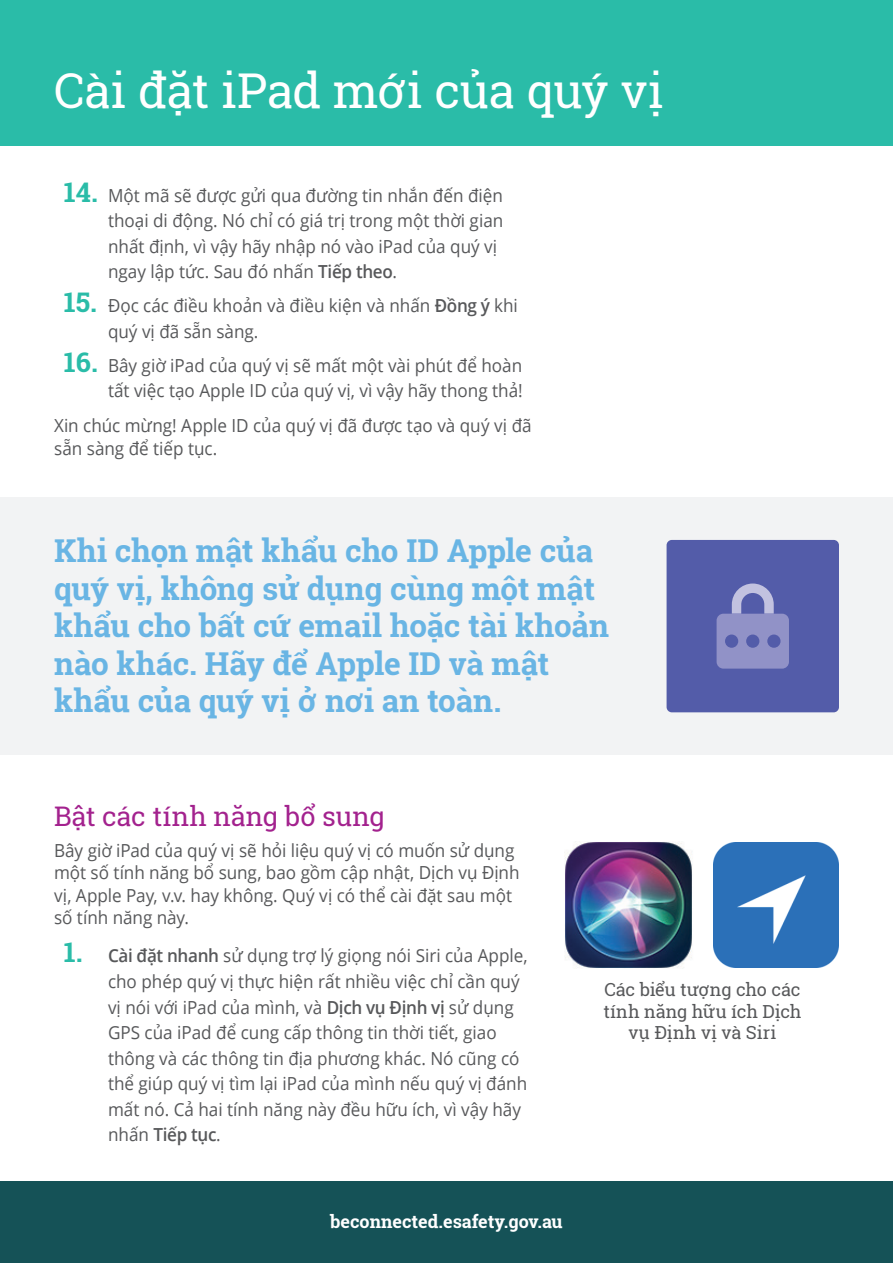
<style>
.page{position:relative;width:893px;height:1263px;background:#fff}
.page>*{position:absolute;margin:0;border:0;box-sizing:border-box;transform-origin:0 0}
.t1{font:48px "Roboto Slab";letter-spacing:-.015em;color:#fff}
.t2{font:700 31.5px/37.5px "Roboto Slab";letter-spacing:-.01em;color:#69b5e4}
.t3{font:27px "Roboto Slab";letter-spacing:-.005em;color:#a3228e}
.t4{font:18px/25.5px "Open Sans";color:#57585a;scale:.95 1}
.t5{font:18px/21.6px "Roboto Slab";letter-spacing:-.01em;color:#57585a;text-align:center}
.t6{font:700 18px "Roboto Slab";color:#fff}
.s1{font-family:"Roboto Slab";font-weight:700;font-size:27px;color:#2abca8}
.s2{font-weight:600}
</style>
<div class="page">
<div style="left:0;top:1181px;width:893px;height:82px;background:#155257"></div>
<div style="left:0;top:0;width:893px;height:145px;background:#2abca8"></div>
<div style="left:0;top:497px;width:893px;height:258px;background:#f2f3f4"></div>
<div style="left:667px;top:540px;width:172px;height:172px;background:#535ca9;border-radius:5px"></div>
<svg style="left:732px;top:583px;width:42px;height:31px"></svg>
<div style="left:717px;top:614px;width:72px;height:55px;background:#9192c7;border-radius:7px"></div>
<div style="left:746px;top:634px;width:13px;height:14px;background:#535ca9;border-radius:50%"></div>
<div style="left:767px;top:634px;width:13px;height:14px;background:#535ca9;border-radius:50%"></div>
<div style="left:725px;top:634px;width:13px;height:14px;background:#535ca9;border-radius:50%"></div>
<img style="left:565px;top:842px;width:149px;height:127px">
<img style="left:714px;top:842px;width:125px;height:126px">
<h1 class="t1" style="left:54px;top:58px;width:611px">Cài đặt iPad mới của quý vị</h1>
<p class="t4" style="left:108px;top:182px;width:418px;text-indent:-44px"><span class="s1">14.</span> Một mã sẽ được gửi qua đường tin nhắn đến điện thoại di động. Nó chỉ có giá trị trong một thời gian nhất định, vì vậy hãy nhập nó vào iPad của quý vị ngay lập tức. Sau đó nhấn <span class="s2">Tiếp theo</span>.</p>
<p class="t4" style="left:108px;top:292px;width:433px;text-indent:-44px"><span class="s1">15.</span> Đọc các điều khoản và điều kiện và nhấn <span class="s2">Đồng ý</span> khi quý vị đã sẵn sàng.</p>
<p class="t4" style="left:64px;top:352px;width:484px;text-align:right"><span class="s1">16.</span> Bây giờ iPad của quý vị sẽ mất một vài phút để hoàn tất việc tạo Apple ID của quý vị, vì vậy hãy thong thả!</p>
<p class="t4" style="left:54px;top:414px;width:504px;line-height:22.5px">Xin chúc mừng! Apple ID của quý vị đã được tạo và quý vị đã sẵn sàng để tiếp tục.</p>
<h2 class="t2" style="left:54px;top:532px;width:557px">Khi chọn mật khẩu cho ID Apple của quý vị, không sử dụng cùng một mật khẩu cho bất cứ email hoặc tài khoản nào khác. Hãy để Apple ID và mật khẩu của quý vị ở nơi an toàn.</h2>
<h3 class="t3" style="left:54px;top:797px;width:332px">Bật các tính năng bổ sung</h3>
<p class="t4" style="left:54px;top:838px;width:492px;line-height:22.5px">Bây giờ iPad của quý vị sẽ hỏi liệu quý vị có muốn sử dụng một số tính năng bổ sung, bao gồm cập nhật, Dịch vụ Định vị, Apple Pay, v.v. hay không. Quý vị có thể cài đặt sau một số tính năng này.</p>
<p class="t4" style="left:108px;top:943px;width:443px;text-indent:-44px"><span class="s1">1.</span> <span class="s2">Cài đặt nhanh</span> sử dụng trợ lý giọng nói Siri của Apple, cho phép quý vị thực hiện rất nhiều việc chỉ cần quý vị nói với iPad của mình, và <span class="s2">Dịch vụ Định vị</span> sử dụng GPS của iPad để cung cấp thông tin thời tiết, giao thông và các thông tin địa phương khác. Nó cũng có thể giúp quý vị tìm lại iPad của mình nếu quý vị đánh mất nó. Cả hai tính năng này đều hữu ích, vì vậy hãy nhấn <span class="s2">Tiếp tục</span>.</p>
<p class="t6" style="left:330px;top:1209px;width:234px">beconnected.esafety.gov.au</p>
<p class="t5" style="left:603px;top:979px;width:200px">Các biểu tượng cho các tính năng hữu ích Dịch vụ Định vị và Siri</p>
</div>
